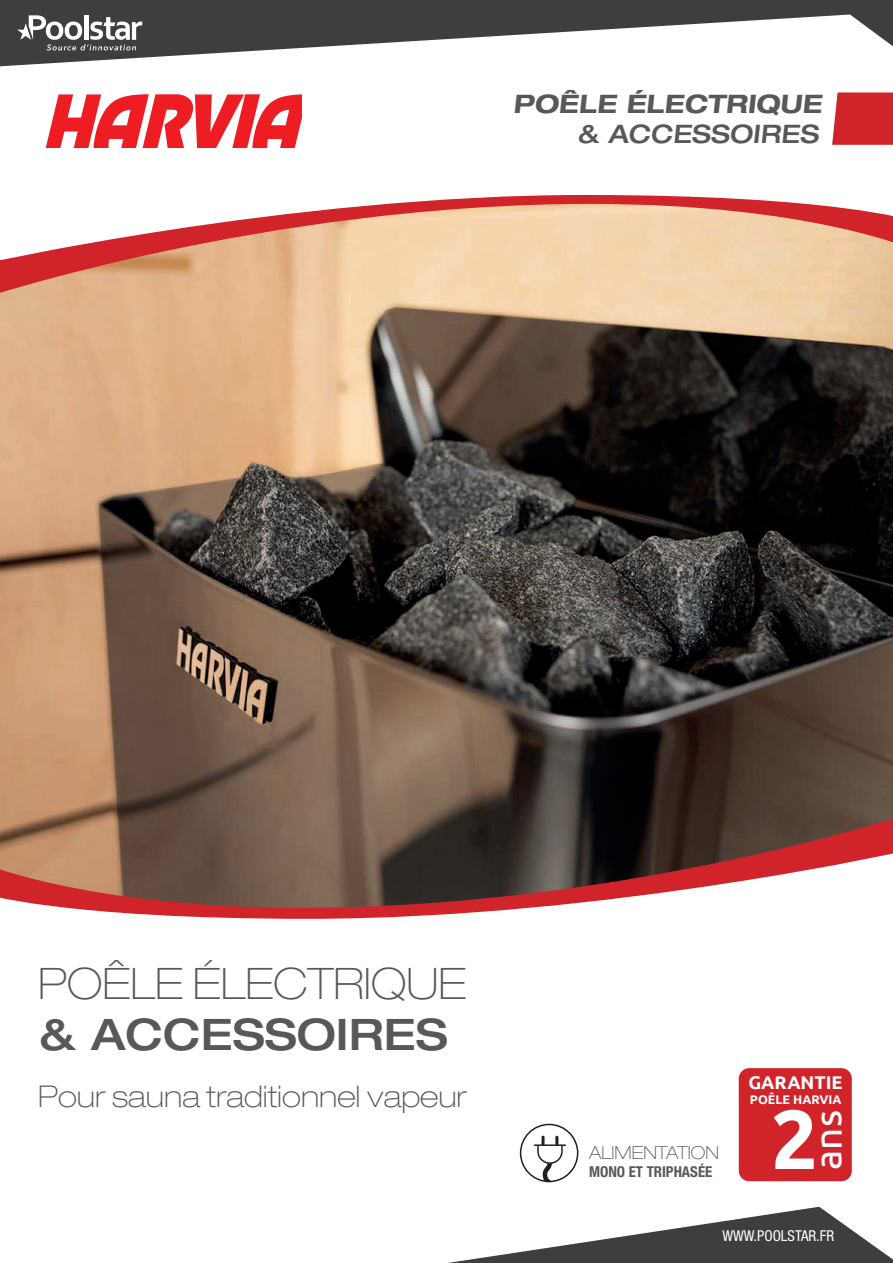
<style>
.page{position:relative;width:893px;height:1263px;background:#fff}
.page>*{position:absolute;margin:0;border:0;box-sizing:border-box;transform-origin:0 0}
.t1{font:700 83.7px "Ubuntu";color:#fff}
.t2{font:100 expanded 43.5px "Helvetica Neue";color:#57585a}
.t3{font:500 expanded 43.5px "Helvetica Neue";color:#57585a}
.t4{font:39.15px "Ubuntu";color:#fff}
.t5{font:100 expanded 30px "Helvetica Neue";color:#57585a}
.t6{font:700 expanded 25.5px "Helvetica Neue";color:#57585a}
.t7{font:500 expanded 25.5px "Helvetica Neue";color:#57585a}
.t8{font:700 18.3px "Ubuntu";color:#fff}
.t9{font:100 expanded 18px "Helvetica Neue";color:#57585a}
.t10{font:700 condensed 15px "Helvetica Neue";color:#57585a}
.t11{font:condensed 15px "Helvetica Neue";color:#fff}
.t12{font:700 12.6px "Ubuntu";color:#fff}
</style>
<div class="page">
<img style="left:0;top:299px;width:893px;height:513px">
<svg style="left:0;top:265px;width:893px;height:34px;background:#ecc09a"></svg>
<svg style="left:0;top:66px;width:893px;height:199px"></svg>
<svg style="left:0;top:812px;width:893px;height:37px;background:#62473b"></svg>
<svg style="left:0;top:849px;width:893px;height:255px"></svg>
<div style="left:739px;top:1068px;width:113px;height:113px;background:#d1232a;border-radius:10px"></div>
<svg style="left:832px;top:92px;width:61px;height:53px;background:#d32f36"></svg>
<hr style="left:534px;top:1144px;width:31px;height:2px;background:#231f20">
<svg style="left:536px;top:1137px;width:27px;height:44px"></svg>
<div style="left:520px;top:1124px;width:58px;height:58px;border:2px solid #231f20;border-radius:50%"></div>
<svg style="left:45px;top:94px;width:256px;height:53px"></svg>
<svg style="left:0;top:0;width:893px;height:66px;fill:#3e3e3f"></svg>
<svg style="left:17px;top:15px;width:125px;height:36px"></svg>
<svg style="left:448px;top:1207px;width:445px;height:56px"></svg>
<p class="t6" style="left:513px;top:87px;width:313px">POÊLE ÉLECTRIQUE</p>
<p class="t7" style="left:577px;top:118px;width:247px">&amp; ACCESSOIRES</p>
<h2 class="t2" style="left:38px;top:958px;width:430px">POÊLE ÉLECTRIQUE</h2>
<h2 class="t3" style="left:38px;top:1008px;width:411px">&amp; ACCESSOIRES</h2>
<p class="t5" style="left:38px;top:1079px;width:430px">Pour sauna traditionnel vapeur</p>
<p class="t9" style="left:589px;top:1142px;width:131px">ALIMENTATION</p>
<p class="t10" style="left:589px;top:1163px;width:125px">MONO ET TRIPHASÉE</p>
<p class="t8" style="left:748px;top:1071px;width:96px">GARANTIE</p>
<h1 class="t1" style="left:771px;top:1088px;width:48px">2</h1>
<h3 class="t4" style="left:804px;top:1170px;width:61px;rotate:-90deg">ans</h3>
<p class="t12" style="left:750px;top:1091px;width:93px">POÊLE HARVIA</p>
<p class="t11" style="left:722px;top:1227px;width:113px">WWW.POOLSTAR.FR</p>
</div>
